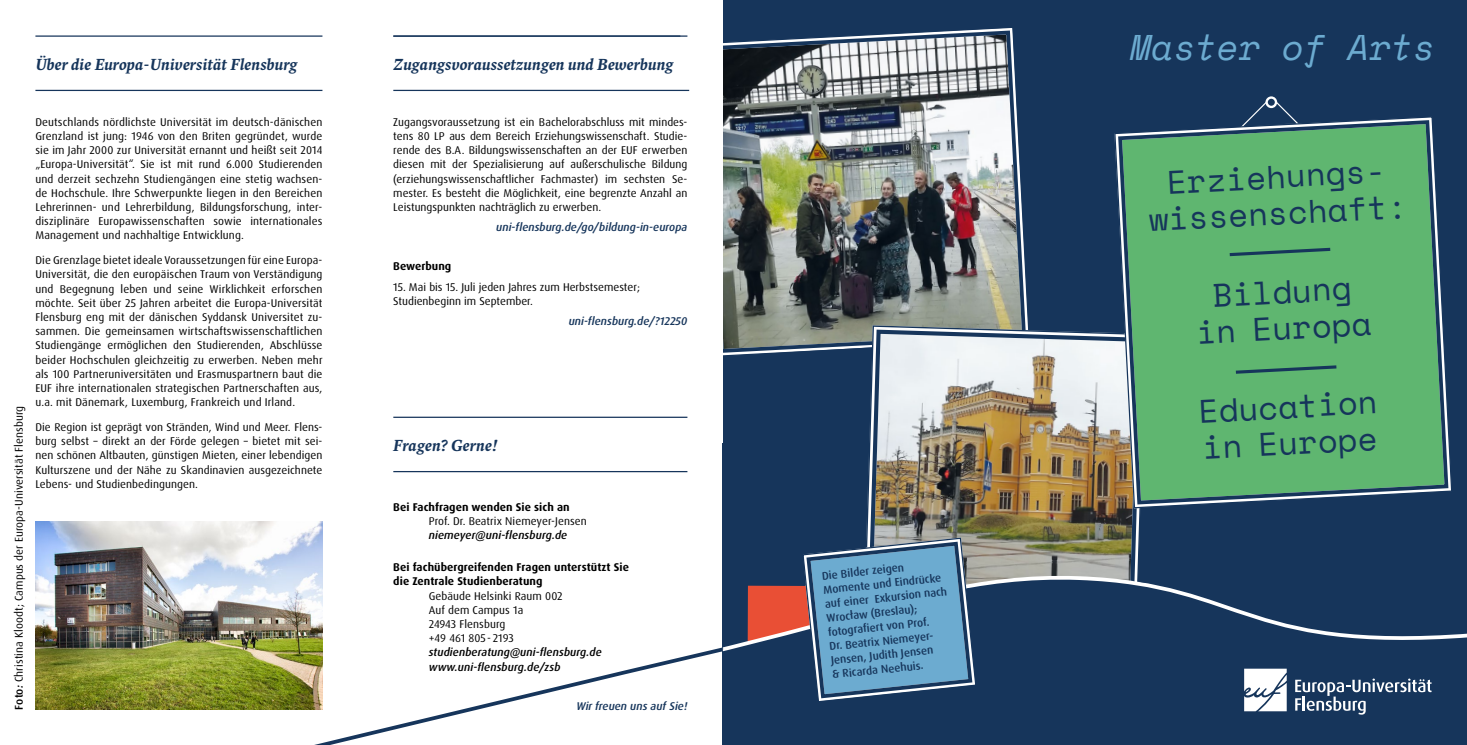
<style>
.page{position:relative;width:1467px;height:745px;background:#fff}
.page>*{position:absolute;margin:0;border:0;box-sizing:border-box;transform-origin:0 0}
.t1{font:italic 35.5px "Space Mono";color:#6cabd0}
.t2{font:32.5px/36.2px "Space Mono";color:#16355b;text-align:center}
.t3{font:italic 500 17.5px "Spinoza Pro";color:#16355b}
.t4{font:11.25px/14.1px "Dax Pro";letter-spacing:.005em;color:#000;text-align:justify}
.t5{font:500 11.25px/14.1px "Dax Pro";color:#16355b}
.t6{font:700 11.25px/14.1px "Dax Pro";letter-spacing:.005em;color:#000}
.t7{font:italic 500 11.25px "Dax Pro";color:#16355b}
.t8{font:italic 500 11.25px "Dax Pro";letter-spacing:.005em;color:#000}
.s1{font-weight:500}
.s2{font-weight:500;font-style:italic}
</style>
<div class="page">
<svg style="left:274px;top:568px;width:446px;height:176px"></svg>
<div style="left:723px;top:0;width:744px;height:744px;background:#16355b"></div>
<hr style="left:35px;top:35px;width:287px;height:2px;background:#16355b">
<hr style="left:35px;top:90px;width:287px;height:1px;background:#16355b">
<img style="left:864px;top:333px;width:273px;height:237px">
<svg style="left:720px;top:570px;width:747px;height:174px"></svg>
<svg style="left:1116px;top:333px;width:22px;height:173px;background:#9ea399"></svg>
<img style="left:35px;top:521px;width:287px;height:188px">
<svg style="left:1295px;top:678px;width:136px;height:36px"></svg>
<svg style="left:1244px;top:668px;width:43px;height:42px;background:#dce0e6"></svg>
<img style="left:723px;top:28px;width:415px;height:305px">
<hr style="left:393px;top:416px;width:294px;height:1px;background:#16355b">
<hr style="left:393px;top:470px;width:294px;height:2px;background:#16355b">
<hr style="left:393px;top:35px;width:294px;height:2px;background:#16355b">
<hr style="left:393px;top:90px;width:296px;height:1px;background:#16355b">
<svg style="left:1138px;top:96px;width:329px;height:525px;fill:#5fb670"></svg>
<svg style="left:721px;top:347px;width:272px;height:364px"></svg>
<p class="t3" style="left:35px;top:54px;width:264px">Über die Europa-Universität Flensburg</p>
<p class="t4" style="left:12px;top:709px;width:305px;rotate:-90deg"><span class="s1">Foto</span><span class="s2">:</span> Christina Kloodt; Campus der Europa-Universität Flensburg</p>
<p class="t4" style="left:35px;top:115px;width:289px">Deutschlands nördlichste Universität im deutsch-dänischen Grenzland ist jung: 1946 von den Briten gegründet, wurde sie im Jahr 2000 zur Universität ernannt und heißt seit 2014 „Europa-Universität“. Sie ist mit rund 6.000 Studierenden und derzeit sechzehn Studiengängen eine stetig wachsen&shy;de Hochschule. Ihre Schwerpunkte liegen in den Bereichen Lehrerinnen- und Lehrerbildung, Bildungsforschung, inter&shy;disziplinäre Europawissenschaften sowie internationales Management und nachhaltige Entwicklung.</p>
<p class="t4" style="left:35px;top:253px;width:289px">Die Grenzlage bietet ideale Voraussetzungen für eine Europa-Universität, die den europäischen Traum von Verständigung und Begegnung leben und seine Wirklichkeit erforschen möchte. Seit über 25 Jahren arbeitet die Europa-Universität Flensburg eng mit der dänischen Syddansk Universitet zu&shy;sammen. Die gemeinsamen wirtschaftswissenschaftlichen Studiengänge ermöglichen den Studierenden, Abschlüsse beider Hochschulen gleichzeitig zu erwerben. Neben mehr als 100 Partneruniversitäten und Erasmuspartnern baut die EUF ihre internationalen strategischen Partnerschaften aus, u.a. mit Dänemark, Luxemburg, Frankreich und Irland.</p>
<p class="t4" style="left:35px;top:420px;width:289px">Die Region ist geprägt von Stränden, Wind und Meer. Flens&shy;burg selbst – direkt an der Förde gelegen – bietet mit sei&shy;nen schönen Altbauten, günstigen Mieten, einer lebendigen Kulturszene und der Nähe zu Skandinavien ausgezeichnete Lebens- und Studienbedingungen.</p>
<p class="t3" style="left:393px;top:54px;width:282px">Zugangsvoraussetzungen und Bewerbung</p>
<p class="t4" style="left:393px;top:115px;width:296px">Zugangsvoraussetzung ist ein Bachelorabschluss mit mindes&shy;tens 80 LP aus dem Bereich Erziehungswissenschaft. Studie&shy;rende des B.A. Bildungswissenschaften an der EUF erwerben diesen mit der Spezialisierung auf außerschulische Bildung (erziehungswissenschaftlicher Fachmaster) im sechsten Se&shy;mester. Es besteht die Möglichkeit, eine begrenzte Anzahl an Leistungspunkten nachträglich zu erwerben.</p>
<p class="t7" style="left:496px;top:220px;width:193px">uni-flensburg.de/go/bildung-in-europa</p>
<p class="t6" style="left:393px;top:259px;width:59px">Bewerbung</p>
<p class="t4" style="left:393px;top:279px;width:248px">15. Mai bis 15. Juli jeden Jahres zum Herbstsemester;<br>Studienbeginn im September.</p>
<p class="t7" style="left:569px;top:313px;width:120px">uni-flensburg.de/?12250</p>
<p class="t3" style="left:393px;top:435px;width:106px">Fragen? Gerne!</p>
<p class="t6" style="left:393px;top:499px;width:178px">Bei Fachfragen wenden Sie sich an</p>
<p class="t4" style="left:429px;top:513px;width:160px">Prof. Dr. Beatrix Niemeyer-Jensen <span class="s2">niemeyer@uni-flensburg.de</span></p>
<p class="t6" style="left:393px;top:560px;width:237px">Bei fachübergreifenden Fragen unterstützt Sie die Zentrale Studienberatung</p>
<p class="t4" style="left:429px;top:588px;width:135px">Gebäude Helsinki Raum 002</p>
<p class="t4" style="left:429px;top:602px;width:96px">Auf dem Campus 1a</p>
<p class="t4" style="left:429px;top:616px;width:78px">24943 Flensburg</p>
<p class="t4" style="left:429px;top:630px;width:87px">+49 461 805- 2193</p>
<p class="t8" style="left:429px;top:644px;width:175px">studienberatung@uni-flensburg.de</p>
<p class="t8" style="left:429px;top:659px;width:133px">www.uni-flensburg.de/zsb</p>
<p class="t7" style="left:576px;top:698px;width:113px">Wir freuen uns auf Sie!</p>
<p class="t5" style="left:821px;top:568px;width:124px;rotate:-6deg">Die Bilder zeigen<br>Momente und Eindrücke auf einer Exkursion nach<br>Wrocław (Breslau); fotografiert von Prof.<br>Dr. Beatrix Niemeyer-<br>Jensen, Judith Jensen<br>&amp; Ricarda Neehuis.</p>
<p class="t1" style="left:1130px;top:21px;width:306px">Master of Arts</p>
<p class="t2" style="left:1146px;top:164px;width:260px;rotate:-3deg">Erziehungs&shy;wissenschaft:</p>
<p class="t2" style="left:1194px;top:276px;width:177px;rotate:-3deg">Bildung in Europa</p>
<p class="t2" style="left:1198px;top:391px;width:181px;text-align:left;rotate:-3deg">Education in Europe</p>
</div>
